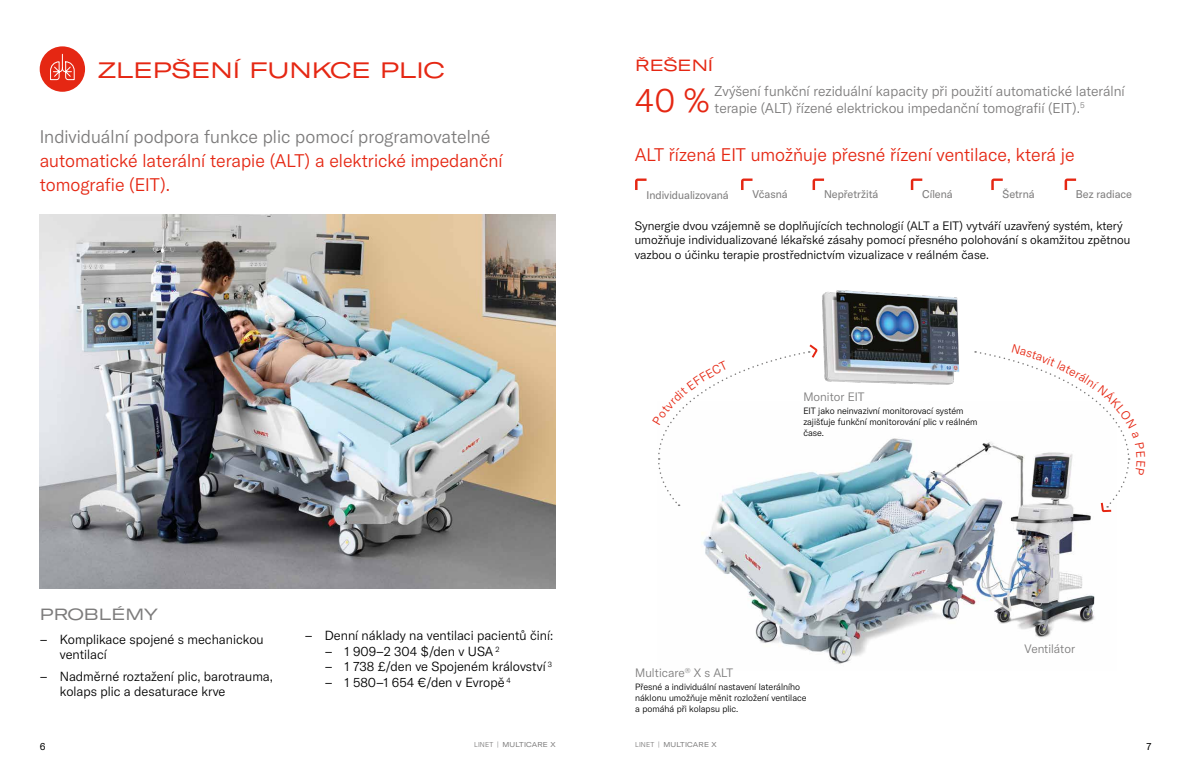
<style>
.page{position:relative;width:1191px;height:766px;background:#fff}
.page>*{position:absolute;margin:0;border:0;box-sizing:border-box;transform-origin:0 0}
.t1{font:300 33px "GT America";color:#e52713}
.t2{font:22px "GT America Exp Rg";color:#e52713}
.t3{font:300 18px/24px "GT America";color:#e52713}
.t4{font:300 18px "GT America";color:#7c7b7b}
.t5{font:16px "GT America Exp Rg";color:#7c7b7b}
.t6{font:16px "GT America Exp Rg";color:#e52713}
.t7{font:300 14px/16.8px "GT America";color:#7c7b7b}
.t8{font:300 13px/15.6px "GT America";color:#000}
.t9{font:300 12px/14.4px "GT America";color:#000}
.t10{font:300 12px "GT America";color:#7c7b7b}
.t11{font:11px "GT America";color:#7c7b7b}
.t12{font:10px "GT America";color:#000}
.t13{font:300 9px/10.8px "GT America";color:#000}
.t14{font:300 8.1px "GT America";color:#7c7b7b}
.t15{font:expanded 7px "GT America";letter-spacing:.025em;color:#7c7b7b}
.s1{font-weight:300;font-stretch:normal}
</style>
<div class="page">
<img style="left:40px;top:214px;width:516px;height:374px">
<img style="left:702px;top:438px;width:393px;height:226px">
<img style="left:822px;top:290px;width:138px;height:95px">
<svg style="left:635px;top:178px;width:11px;height:12px"></svg>
<svg style="left:741px;top:178px;width:11px;height:12px"></svg>
<svg style="left:812px;top:178px;width:12px;height:12px"></svg>
<svg style="left:910px;top:178px;width:12px;height:12px"></svg>
<svg style="left:991px;top:178px;width:11px;height:12px"></svg>
<svg style="left:1064px;top:178px;width:12px;height:12px"></svg>
<div style="left:40px;top:46px;width:45px;height:46px;background:#e52713;border-radius:50%"></div>
<svg style="left:50px;top:53px;width:25px;height:28px"></svg>
<svg style="left:658px;top:344px;width:161px;height:162px"></svg>
<svg style="left:975px;top:351px;width:156px;height:162px"></svg>
<h2 class="t2" style="left:97px;top:57px;width:349px">ZLEPŠENÍ FUNKCE PLIC</h2>
<h3 class="t4" style="left:40px;top:126px;width:452px">Individuální podpora funkce plic pomocí programovatelné</h3>
<h3 class="t3" style="left:40px;top:148px;width:464px">automatické laterální terapie (ALT) a elektrické impedanční tomografie (EIT).</h3>
<h3 class="t5" style="left:40px;top:604px;width:119px">PROBLÉMY</h3>
<p class="t8" style="left:60px;top:631px;width:205px;text-indent:-20px">– Komplikace spojené s mechanickou ventilací</p>
<p class="t8" style="left:60px;top:668px;width:215px;text-indent:-20px">– Nadměrné roztažení plic, barotrauma, kolaps plic a desaturace krve</p>
<p class="t8" style="left:305px;top:627px;width:250px">– Denní náklady na ventilaci pacientů činí:</p>
<p class="t8" style="left:325px;top:643px;width:176px">– 1 909–2 304 $/den v USA <sup>2</sup></p>
<p class="t8" style="left:325px;top:659px;width:229px">– 1 738 £/den ve Spojeném království <sup>3</sup></p>
<p class="t8" style="left:325px;top:674px;width:188px">– 1 580–1 654 €/den v Evropě <sup>4</sup></p>
<h3 class="t6" style="left:635px;top:56px;width:80px">ŘEŠENÍ</h3>
<p class="t7" style="left:714px;top:83px;width:412px">Zvýšení funkční reziduální kapacity při použití automatické laterální terapie (ALT) řízené elektrickou impedanční tomografií (EIT).</p>
<h1 class="t1" style="left:635px;top:81px;width:75px">40 %</h1>
<p class="t14" style="left:1080px;top:101px;width:6px">5</p>
<h3 class="t3" style="left:634px;top:142px;width:441px">ALT řízená EIT umožňuje přesné řízení ventilace, která je</h3>
<p class="t11" style="left:646px;top:188px;width:84px">Individualizovaná</p>
<p class="t11" style="left:752px;top:187px;width:37px">Včasná</p>
<p class="t11" style="left:824px;top:187px;width:56px">Nepřetržitá</p>
<p class="t11" style="left:922px;top:187px;width:32px">Cílená</p>
<p class="t11" style="left:1002px;top:187px;width:34px">Šetrná</p>
<p class="t11" style="left:1076px;top:187px;width:58px">Bez radiace</p>
<p class="t9" style="left:634px;top:218px;width:497px">Synergie dvou vzájemně se doplňujících technologií (ALT a EIT) vytváří uzavřený systém, který umožňuje individualizované lékařské zásahy pomocí přesného polohování s okamžitou zpětnou vazbou o účinku terapie prostřednictvím vizualizace v reálném čase.</p>
<p class="t10" style="left:803px;top:389px;width:63px">Monitor EIT</p>
<p class="t13" style="left:803px;top:405px;width:176px">EIT jako neinvazivní monitorovací systém zajišťuje funkční monitorování plic v reálném čase.</p>
<p class="t10" style="left:635px;top:665px;width:99px">Multicare<sup>®</sup> X s ALT</p>
<p class="t13" style="left:635px;top:681px;width:173px">Přesné a individuální nastavení laterálního náklonu umožňuje měnit rozložení ventilace a pomáhá při kolapsu plic.</p>
<p class="t10" style="left:1024px;top:642px;width:52px">Ventilátor</p>
<p class="t12" style="left:40px;top:740px;width:7px">6</p>
<p class="t15" style="left:474px;top:740px;width:83px"><span class="s1">LINET |</span> MULTICARE X</p>
<p class="t15" style="left:635px;top:740px;width:83px"><span class="s1">LINET |</span> MULTICARE X</p>
<p class="t12" style="left:1146px;top:740px;width:6px">7</p>
</div>
